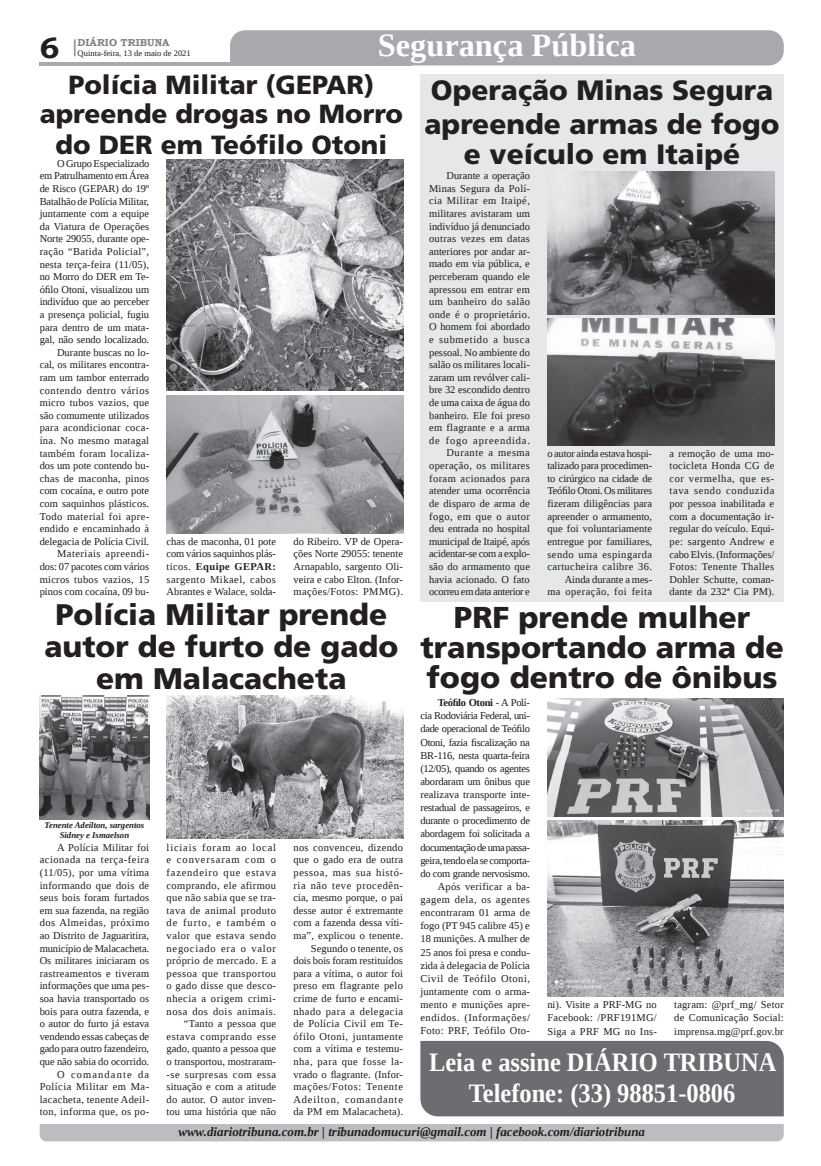
<style>
.page{position:relative;width:821px;height:1166px;background:#fff}
.page>*{position:absolute;margin:0;border:0;box-sizing:border-box;transform-origin:0 0}
.t1{font:700 32.38px "Liberation Serif";color:#fff}
.t2{font:900 30.19px/29.8px "Frutiger LT Std";color:#231f20;text-align:center}
.t3{font:900 29.75px/31.9px "Frutiger LT Std";color:#231f20;text-align:center}
.t4{font:700 29.31px "Bookman Old Style";color:#231f20}
.t5{font:900 28px/34.6px "Frutiger LT Std";color:#231f20}
.t6{font:700 26.6px/31.8px "Liberation Serif";color:#fff;text-align:center;scale:.92 1}
.t7{font:900 26.25px/29.8px "Frutiger LT Std";color:#231f20;text-align:center}
.t8{font:italic 700 12.95px "Liberation Serif";color:#231f20}
.t9{font:10.5px/12.6px "Liberation Serif";letter-spacing:.01em;color:#231f20;text-align:right}
.t10{font:10.5px/13.1px "Liberation Serif";letter-spacing:-.015em;color:#231f20;text-align:right}
.t11{font:10.5px/12.6px "Liberation Serif";letter-spacing:.045em;color:#231f20;text-align:right}
.t12{font:700 10.06px "Bookman Old Style";color:#808285}
.t13{font:italic 700 8.75px/9.6px "Liberation Serif";color:#231f20;text-align:center}
.t14{font:8.4px "Liberation Serif";color:#231f20}
.s1{font-weight:700}
</style>
<div class="page">
<svg style="left:74px;top:39px;width:2px;height:17px"></svg>
<hr style="left:40px;top:62px;width:372px;height:3px;background:#a8a9ad">
<div style="left:230px;top:30px;width:554px;height:35px;background:#a8a9ad"></div>
<div style="left:40px;top:1124px;width:744px;height:17px;background:#bcbdc0"></div>
<div style="left:420px;top:74px;width:364px;height:528px;background:#e6e7e9"></div>
<img style="left:547px;top:319px;width:227px;height:126px">
<img style="left:547px;top:172px;width:227px;height:142px">
<img style="left:547px;top:699px;width:237px;height:117px">
<img style="left:547px;top:820px;width:237px;height:176px">
<div style="left:420px;top:1041px;width:364px;height:75px;background:#6c6d70"></div>
<img style="left:167px;top:159px;width:236px;height:232px">
<img style="left:167px;top:396px;width:236px;height:137px">
<img style="left:40px;top:695px;width:109px;height:124px">
<img style="left:167px;top:695px;width:236px;height:143px">
<h1 class="t1" style="left:378px;top:24px;width:260px">Segurança Pública</h1>
<h3 class="t7" style="left:40px;top:70px;width:365px">Polícia Militar (GEPAR) apreende drogas no Morro do DER em Teófilo Otoni</h3>
<p class="t12" style="left:78px;top:35px;width:93px">DIÁRIO TRIBUNA</p>
<h3 class="t4" style="left:40px;top:27px;width:21px">6</h3>
<p class="t14" style="left:78px;top:48px;width:115px">Quinta-feira, 13 de maio de 2021</p>
<h3 class="t5" style="left:425px;top:73px;width:357px">Operação Minas Segura apreende armas de fogo</h3>
<h3 class="t5" style="left:464px;top:137px;width:278px">e veículo em Itaipé</h3>
<p class="t9" style="left:429px;top:169px;width:102px">Durante a operação<br>Minas Segura da Polí&shy;cia Militar em Itaipé, militares avistaram um indivíduo já denunciado outras vezes em datas anteriores por andar ar&shy;mado em via pública, e perceberam quando ele apressou em entrar em um banheiro do salão onde é o proprietário.<br>O homem foi abordado e submetido a busca pessoal. No ambiente do salão os militares locali&shy;zaram um revólver cali&shy;bre 32 escondido dentro de uma caixa de água do banheiro. Ele foi preso em flagrante e a arma de fogo apreendida.<br>Durante a mesma operação, os militares foram acionados para atender uma ocorrência de disparo de arma de fogo, em que o autor deu entrada no hospital municipal de Itaipé, após acidentar-se com a explo&shy;são do armamento que havia acionado. O fato ocorreu em data anterior e</p>
<p class="t9" style="left:40px;top:157px;width:111px">O Grupo Especializado<br>em Patrulhamento em Área de Risco (GEPAR) do 19º<br>Batalhão de Polícia Militar, juntamente com a equipe da Viatura de Operações<br>Norte 29055, durante ope&shy;ração “Batida Policial”, nesta terça-feira (11/05), no Morro do DER em Te&shy;ófilo Otoni, visualizou um indivíduo que ao perceber a presença policial, fugiu para dentro de um mata&shy;gal, não sendo localizado.<br>Durante buscas no lo&shy;cal, os militares encontra&shy;ram um tambor enterrado contendo dentro vários micro tubos vazios, que são comumente utilizados para acondicionar coca&shy;ína. No mesmo matagal também foram localiza&shy;dos um pote contendo bu&shy;chas de maconha, pinos com cocaína, e outro pote com saquinhos plásticos.<br>Todo material foi apre&shy;endido e encaminhado à delegacia de Polícia Civil.<br>Materiais apreendi&shy;dos: 07 pacotes com vários micros tubos vazios, 15 pinos com cocaína, 09 bu-</p>
<p class="t9" style="left:547px;top:447px;width:106px">o autor ainda estava hospi&shy;talizado para procedimen&shy;to cirúrgico na cidade de<br>Teófilo Otoni. Os militares fizeram diligências para apreender o armamento, que foi voluntariamente entregue por familiares, sendo uma espingarda cartucheira calibre 36.<br>Ainda durante a mes-<br>ma operação, foi feita</p>
<p class="t9" style="left:670px;top:447px;width:106px;text-align:justify">a remoção de uma mo&shy;tocicleta Honda CG de cor vermelha, que es&shy;tava sendo conduzida por pessoa inabilitada e com a documentação ir&shy;regular do veículo. Equi&shy;pe: sargento Andrew e cabo Elvis. (Informações/ Fotos: Tenente Thalles Dohler Schutte, coman&shy;dante da 232ª Cia PM).</p>
<h2 class="t2" style="left:420px;top:603px;width:365px">PRF prende mulher transportando arma de fogo dentro de ônibus</h2>
<p class="t10" style="left:420px;top:696px;width:111px"><span class="s1">Teófilo Otoni</span> - A Polí-<br>cia Rodoviária Federal, uni&shy;dade operacional de Teófilo<br>Otoni, fazia fiscalização na<br>BR-116, nesta quarta-feira (12/05), quando os agentes abordaram um ônibus que realizava transporte inte&shy;restadual de passageiros, e durante o procedimento de abordagem foi solicitada a documentação de uma passa&shy;geira, tendo ela se comporta&shy;do com grande nervosismo.<br>Após verificar a ba&shy;gagem dela, os agentes encontraram 01 arma de fogo (PT 945 calibre 45) e<br>18 munições. A mulher de<br>25 anos foi presa e condu&shy;zida à delegacia de Polícia<br>Civil de Teófilo Otoni, juntamente com o arma&shy;mento e munições apre&shy;endidos. (Informações/<br>Foto: PRF, Teófilo Oto-</p>
<p class="t9" style="left:167px;top:535px;width:111px;text-align:justify">chas de maconha, 01 pote com vários saquinhos plás&shy;ticos. <span class="s1">Equipe GEPAR: </span>sargento Mikael, cabos Abrantes e Walace, solda-</p>
<p class="t9" style="left:294px;top:535px;width:111px;text-align:justify">do Ribeiro. VP de Opera&shy;ções Norte 29055: tenente Arnapablo, sargento Oli&shy;veira e cabo Elton. (Infor&shy;mações/Fotos: PMMG).</p>
<h3 class="t3" style="left:44px;top:599px;width:355px">Polícia Militar prende autor de furto de gado em Malacacheta</h3>
<p class="t13" style="left:45px;top:820px;width:101px">Tenente Adeilton, sargentos<br>Sidney e Ismaelson</p>
<p class="t9" style="left:40px;top:841px;width:111px">A Polícia Militar foi acionada na terça-feira (11/05), por uma vítima informando que dois de seus bois foram furtados em sua fazenda, na região dos Almeidas, próximo ao Distrito de Jaguaritira, município de Malacacheta.<br>Os militares iniciaram os rastreamentos e tiveram informações que uma pes&shy;soa havia transportado os bois para outra fazenda, e o autor do furto já estava vendendo essas cabeças de gado para outro fazendeiro, que não sabia do ocorrido.<br>O comandante da<br>Polícia Militar em Ma&shy;lacacheta, tenente Adeil&shy;ton, informa que, os po-</p>
<p class="t11" style="left:167px;top:841px;width:111px">liciais foram ao local e conversaram com o fazendeiro que estava comprando, ele afirmou que não sabia que se tra&shy;tava de animal produto de furto, e também o valor que estava sendo negociado era o valor próprio de mercado. E a pessoa que transportou o gado disse que desco&shy;nhecia a origem crimi&shy;nosa dos dois animais. “Tanto a pessoa que estava comprando esse gado, quanto a pessoa que o transportou, mostraram--se surpresas com essa situação e com a atitude do autor. O autor inven&shy;tou uma história que não</p>
<p class="t9" style="left:294px;top:841px;width:111px">nos convenceu, dizendo que o gado era de outra pessoa, mas sua histó&shy;ria não teve procedên&shy;cia, mesmo porque, o pai desse autor é extremante com a fazenda dessa víti&shy;ma”, explicou o tenente.<br>Segundo o tenente, os dois bois foram restituídos para a vítima, o autor foi preso em flagrante pelo crime de furto e encami&shy;nhado para a delegacia de Polícia Civil em Te&shy;ófilo Otoni, juntamente com a vítima e testemu&shy;nha, para que fosse la&shy;vrado o flagrante. (Infor&shy;mações/Fotos: Tenente<br>Adeilton, comandante da PM em Malacacheta).</p>
<p class="t9" style="left:547px;top:998px;width:111px;line-height:13.1px;text-align:justify">ni). Visite a PRF-MG no Facebook: /PRF191MG/ Siga a PRF MG no Ins-</p>
<p class="t9" style="left:674px;top:998px;width:111px;line-height:13.1px;text-align:justify">tagram: @prf_mg/ Setor de Comunicação Social: imprensa.mg@prf.gov.br</p>
<h3 class="t6" style="left:429px;top:1045px;width:379px">Leia e assine DIÁRIO TRIBUNA<br>Telefone: (33) 98851-0806</h3>
<p class="t8" style="left:178px;top:1123px;width:468px">www.diariotribuna.com.br | tribunadomucuri@gmail.com | facebook.com/diariotribuna</p>
</div>
